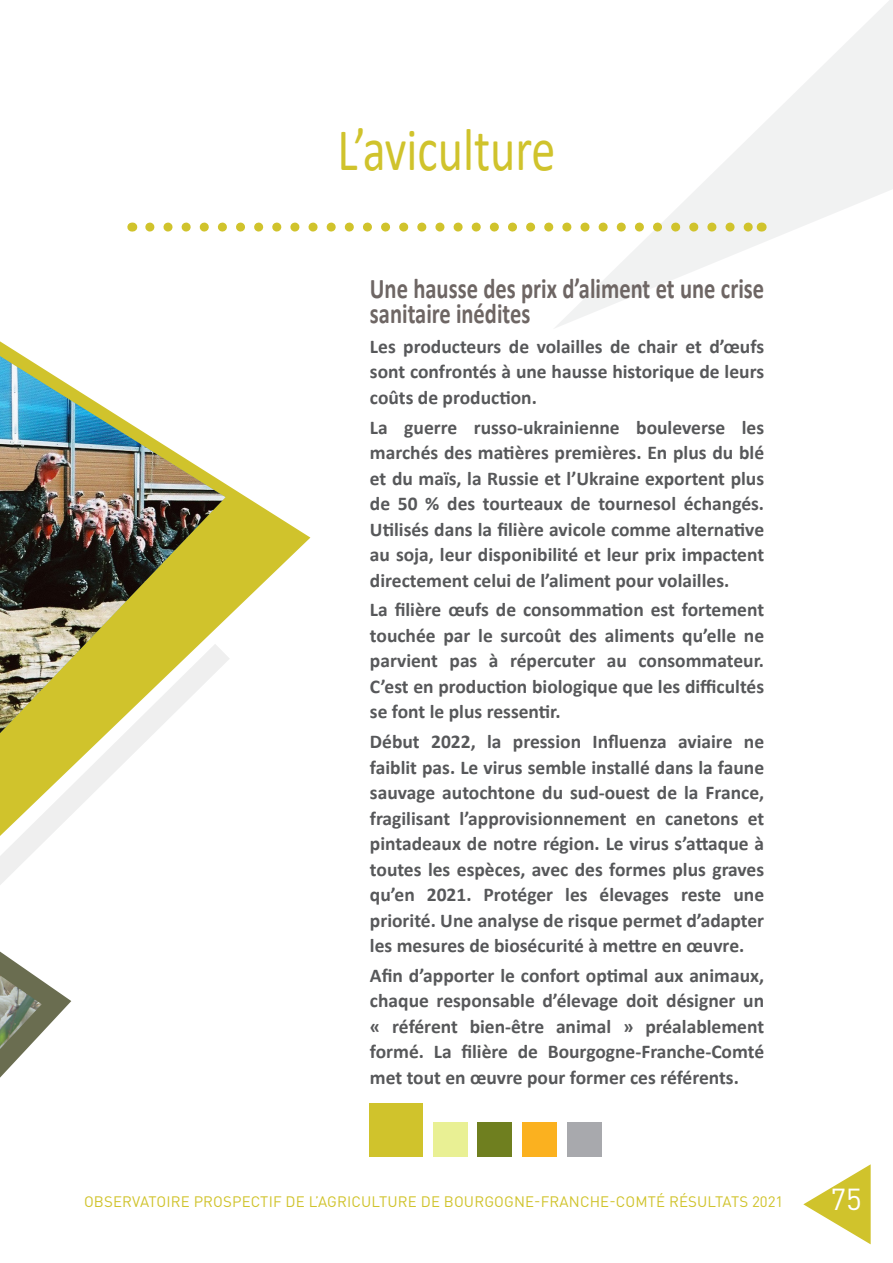
<style>
.page{position:relative;width:893px;height:1263px;background:#fff}
.page>*{position:absolute;margin:0;border:0;box-sizing:border-box;transform-origin:0 0}
.t1{font:60.9px "Calibri";color:#d0c32c;scale:.79 1}
.t2{font:30px "DIN Pro";color:#fff}
.t3{font:700 28.5px/25.5px "Calibri";color:#6e6664;scale:.79 1}
.t4{font:700 19.5px/25.5px "Calibri";color:#57585a;text-align:justify}
.t5{font:15px "DIN Pro";letter-spacing:.01em;color:#d0c32c}
</style>
<div class="page">
<svg style="left:803px;top:1164px;width:68px;height:80px"></svg>
<svg style="left:555px;top:0;width:338px;height:328px"></svg>
<svg style="left:0;top:341px;width:310px;height:479px"></svg>
<img style="left:0;top:356px;width:226px;height:377px">
<svg style="left:150px;top:223px;width:602px;height:9px"></svg>
<div style="left:69px;top:0;width:736px;height:80px;background:#fff"></div>
<svg style="left:0;top:820px;width:72px;height:258px"></svg>
<div style="left:370px;top:1103px;width:53px;height:53px;background:#d0c32c"></div>
<div style="left:477px;top:1122px;width:35px;height:34px;background:#6f7f1f"></div>
<div style="left:434px;top:1122px;width:34px;height:34px;background:#e9f094"></div>
<div style="left:523px;top:1122px;width:34px;height:34px;background:#fbb11f"></div>
<div style="left:568px;top:1122px;width:34px;height:34px;background:#a8a9ad"></div>
<p class="t1" style="left:337px;top:107px;width:277px">L’aviculture</p>
<p class="t3" style="left:370px;top:275px;width:500px">Une hausse des prix d’aliment et une crise sanitaire inédites</p>
<p class="t4" style="left:370px;top:333px;width:396px">Les producteurs de volailles de chair et d’œufs sont confrontés à une hausse historique de leurs coûts de production.</p>
<p class="t4" style="left:370px;top:414px;width:396px">La guerre russo-ukrainienne bouleverse les marchés des matières premières. En plus du blé et du maïs, la Russie et l’Ukraine exportent plus de 50 % des tourteaux de tournesol échangés.<br>Utilisés dans la filière avicole comme alternative au soja, leur disponibilité et leur prix impactent directement celui de l’aliment pour volailles.</p>
<p class="t4" style="left:370px;top:597px;width:396px">La filière œufs de consommation est fortement touchée par le surcoût des aliments qu’elle ne parvient pas à répercuter au consommateur.<br>C’est en production biologique que les difficultés se font le plus ressentir.</p>
<p class="t4" style="left:370px;top:729px;width:396px">Début 2022, la pression Influenza aviaire ne faiblit pas. Le virus semble installé dans la faune sauvage autochtone du sud-ouest de la France, fragilisant l’approvisionnement en canetons et pintadeaux de notre région. Le virus s’attaque à toutes les espèces, avec des formes plus graves qu’en 2021. Protéger les élevages reste une priorité. Une analyse de risque permet d’adapter les mesures de biosécurité à mettre en œuvre.</p>
<p class="t4" style="left:370px;top:962px;width:396px">Afin d’apporter le confort optimal aux animaux, chaque responsable d’élevage doit désigner un « référent bien-être animal » préalablement formé. La filière de Bourgogne-Franche-Comté met tout en œuvre pour former ces référents.</p>
<p class="t5" style="left:84px;top:1192px;width:701px">OBSERVATOIRE PROSPECTIF DE L’AGRICULTURE DE BOURGOGNE-FRANCHE-COMTÉ RÉSULTATS 2021</p>
<h2 class="t2" style="left:830px;top:1179px;width:33px">75</h2>
</div>
